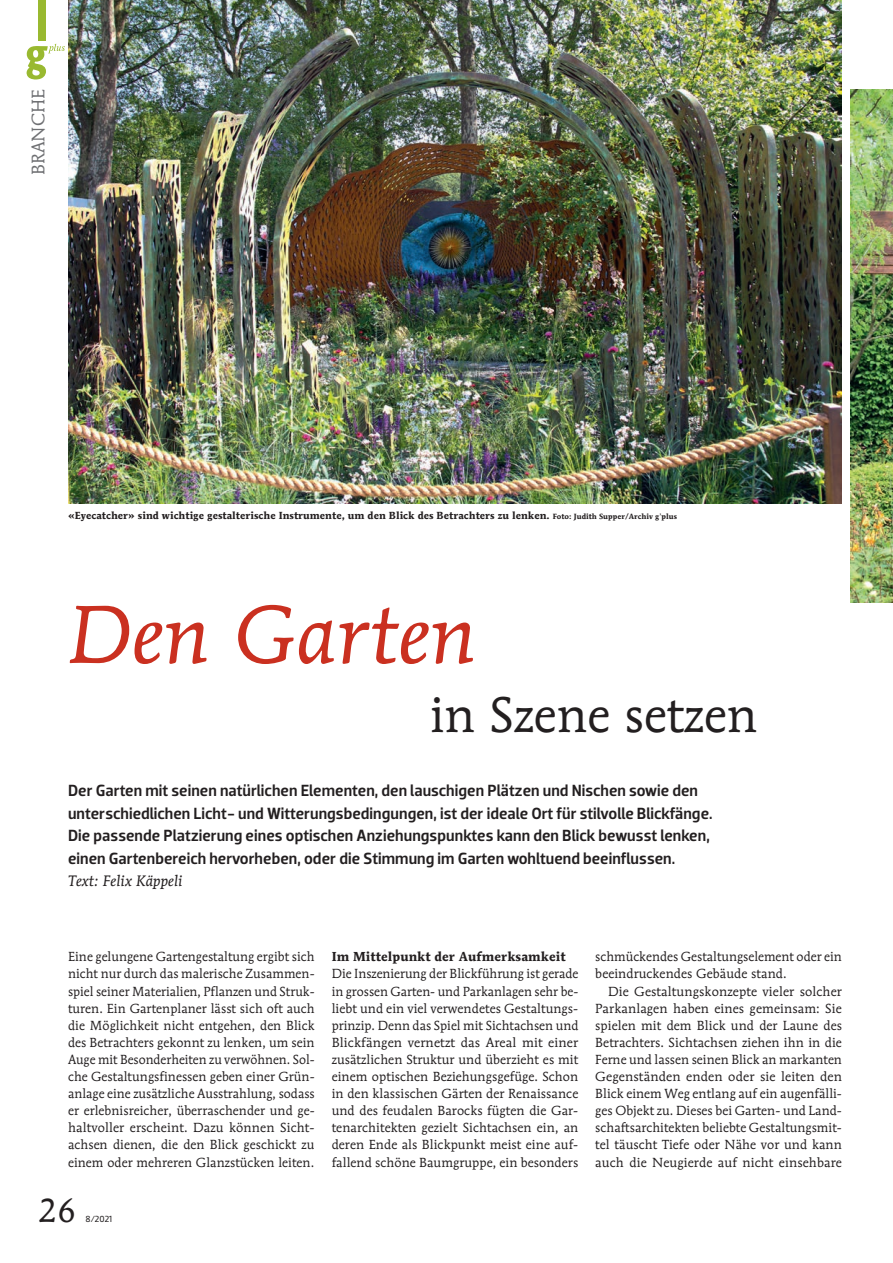
<style>
.page{position:relative;width:893px;height:1263px;background:#fff}
.page>*{position:absolute;margin:0;border:0;box-sizing:border-box;transform-origin:0 0}
.t1{font:italic 81px "Mendoza Roman";letter-spacing:.005em;color:#ca3020}
.t2{font:49.5px "Mendoza Roman";color:#231f20}
.t3{font:33px "Mendoza Roman";color:#231f20}
.t4{font:18px "Mendoza Roman";letter-spacing:.005em;color:#6f7073}
.t5{font:500 16.5px/22.5px "Dobra";color:#231f20}
.t6{font:italic 15px "Mendoza Roman";letter-spacing:.005em;color:#231f20}
.t7{font:13.05px/17.1px "Mendoza Roman";letter-spacing:.005em;color:#231f20;text-align:justify}
.t8{font:700 12.9px "Mendoza Roman";letter-spacing:.005em;color:#231f20}
.t9{font:700 10.2px "Mendoza Roman";letter-spacing:.005em;color:#231f20}
.t10{font:9px "Dobra";color:#231f20}
.s1{font-size:7.5px}
.s2{font-weight:400;font-size:7.5px}
</style>
<div class="page">
<div style="left:38px;top:0;width:8px;height:40px;background:#99b930"></div>
<svg style="left:27px;top:44px;width:38px;height:36px"></svg>
<img style="left:851px;top:89px;width:42px;height:513px">
<img style="left:68px;top:0;width:774px;height:503px">
<h3 class="t4" style="left:27px;top:175px;width:87px;rotate:-90deg">BRANCHE</h3>
<p class="t9" style="left:68px;top:509px;width:611px">«Eyecatcher» sind wichtige gestalterische Instrumente, um den Blick des Betrachters zu lenken. <span class="s1">Foto: Judith Supper/Archiv g</span><span class="s2">’</span><span class="s1">plus</span></p>
<h1 class="t1" style="left:68px;top:584px;width:410px">Den Garten</h1>
<h2 class="t2" style="left:430px;top:684px;width:329px">in Szene setzen</h2>
<p class="t5" style="left:68px;top:779px;width:646px">Der Garten mit seinen natürlichen Elementen, den lauschigen Plätzen und Nischen sowie den unterschiedlichen Licht- und Witterungsbedingungen, ist der ideale Ort für stilvolle Blickfänge.<br>Die passende Platzierung eines optischen Anziehungspunktes kann den Blick bewusst lenken, einen Gartenbereich hervorheben, oder die Stimmung im Garten wohltuend beeinflussen.</p>
<p class="t6" style="left:68px;top:871px;width:116px">Text: Felix Käppeli</p>
<p class="t7" style="left:68px;top:948px;width:248px">Eine gelungene Gartengestaltung ergibt sich nicht nur durch das malerische Zusammen&shy;spiel seiner Materialien, Pflanzen und Struk&shy;turen. Ein Gartenplaner lässt sich oft auch die Möglichkeit nicht entgehen, den Blick des Betrachters gekonnt zu lenken, um sein Auge mit Besonderheiten zu verwöhnen. Sol&shy;che Gestaltungsfinessen geben einer Grün&shy;anlage eine zusätzliche Ausstrahlung, sodass er erlebnisreicher, überraschender und ge&shy;haltvoller erscheint. Dazu können Sicht&shy;achsen dienen, die den Blick geschickt zu einem oder mehreren Glanzstücken leiten.</p>
<p class="t8" style="left:332px;top:949px;width:235px">Im Mittelpunkt der Aufmerksamkeit</p>
<p class="t7" style="left:332px;top:965px;width:248px">Die Inszenierung der Blickführung ist gerade in grossen Garten- und Parkanlagen sehr be&shy;liebt und ein viel verwendetes Gestaltungs&shy;prinzip. Denn das Spiel mit Sichtachsen und Blickfängen vernetzt das Areal mit einer zusätzlichen Struktur und überzieht es mit einem optischen Beziehungsgefüge. Schon in den klassischen Gärten der Renaissance und des feudalen Barocks fügten die Gar&shy;tenarchitekten gezielt Sichtachsen ein, an deren Ende als Blickpunkt meist eine auf&shy;fallend schöne Baumgruppe, ein besonders</p>
<p class="t7" style="left:595px;top:948px;width:248px">schmückendes Gestaltungselement oder ein beeindruckendes Gebäude stand.</p>
<p class="t7" style="left:595px;top:982px;width:248px;text-indent:13px">Die Gestaltungskonzepte vieler solcher Parkanlagen haben eines gemeinsam: Sie spielen mit dem Blick und der Laune des Betrachters. Sichtachsen ziehen ihn in die Ferne und lassen seinen Blick an markanten Gegenständen enden oder sie leiten den Blick einem Weg entlang auf ein augenfälli&shy;ges Objekt zu. Dieses bei Garten- und Land&shy;schaftsarchitekten beliebte Gestaltungsmit&shy;tel täuscht Tiefe oder Nähe vor und kann auch die Neugierde auf nicht einsehbare</p>
<h3 class="t3" style="left:38px;top:1190px;width:39px">26</h3>
<p class="t10" style="left:86px;top:1213px;width:28px">8/2021</p>
</div>
